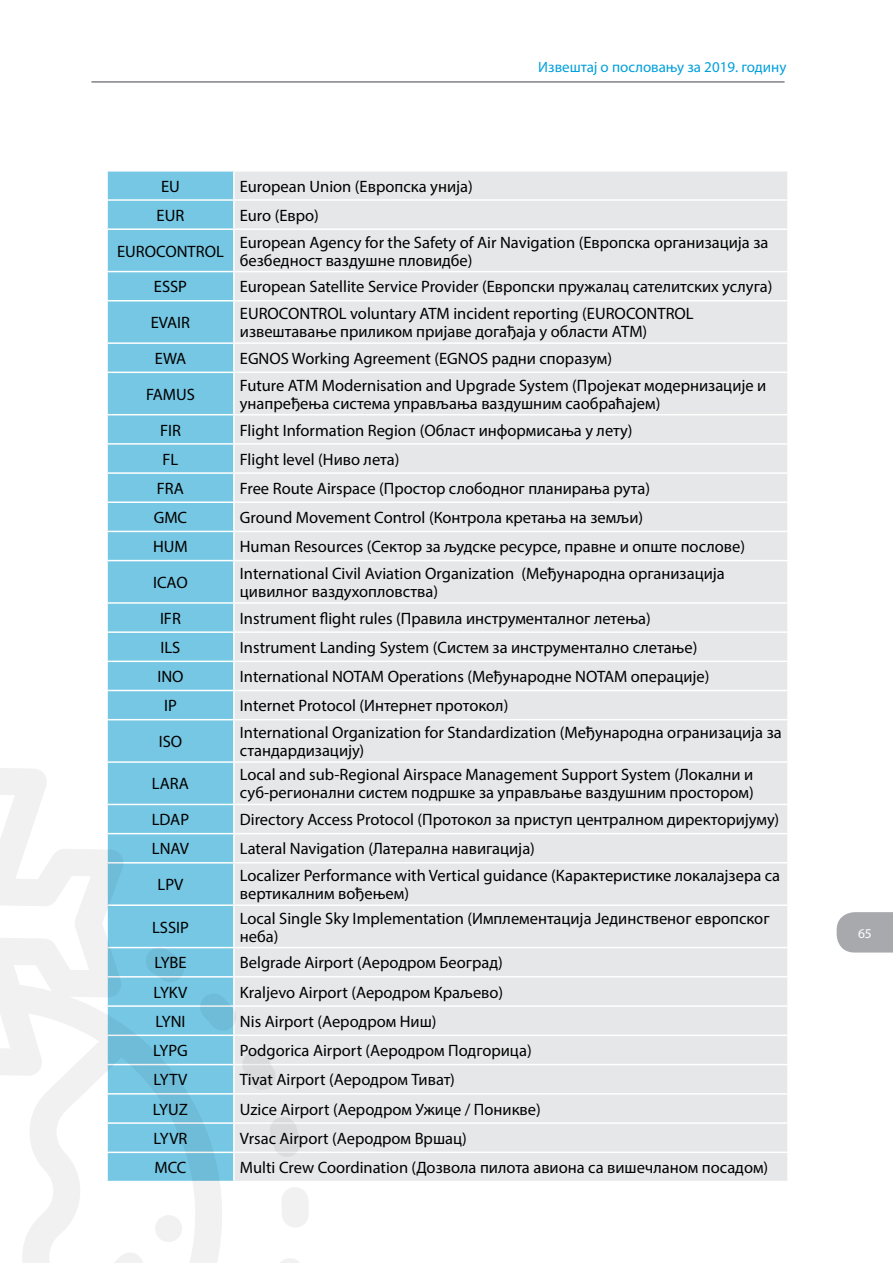
<style>
.page{position:relative;width:893px;height:1263px;background:#fff}
.page>*{position:absolute;margin:0;border:0;box-sizing:border-box;transform-origin:0 0}
.t1{font:16.5px/18px "Myriad Pro";color:#000}
.t2{font:15px "Myriad Pro";color:#00a0dc}
.t3{font:13.5px "Myriad Pro";color:#fff}
</style>
<div class="page">
<div style="left:108px;top:172px;width:125px;height:595px;background:#75c7e3"></div>
<div style="left:235px;top:172px;width:552px;height:1009px;background:#e6e7e8"></div>
<hr style="left:106px;top:199px;width:128px;height:2px;background:#fff">
<hr style="left:234px;top:199px;width:555px;height:2px;background:#fff">
<hr style="left:106px;top:228px;width:128px;height:2px;background:#fff">
<hr style="left:234px;top:228px;width:555px;height:2px;background:#fff">
<hr style="left:106px;top:271px;width:128px;height:1px;background:#fff">
<hr style="left:234px;top:271px;width:555px;height:1px;background:#fff">
<hr style="left:106px;top:300px;width:128px;height:1px;background:#fff">
<hr style="left:234px;top:300px;width:555px;height:1px;background:#fff">
<hr style="left:106px;top:342px;width:128px;height:2px;background:#fff">
<hr style="left:234px;top:342px;width:555px;height:2px;background:#fff">
<hr style="left:106px;top:372px;width:128px;height:1px;background:#fff">
<hr style="left:234px;top:372px;width:555px;height:1px;background:#fff">
<hr style="left:106px;top:414px;width:128px;height:1px;background:#fff">
<hr style="left:234px;top:414px;width:555px;height:1px;background:#fff">
<hr style="left:106px;top:443px;width:128px;height:2px;background:#fff">
<hr style="left:234px;top:443px;width:555px;height:2px;background:#fff">
<hr style="left:106px;top:472px;width:128px;height:2px;background:#fff">
<hr style="left:234px;top:472px;width:555px;height:2px;background:#fff">
<hr style="left:106px;top:501px;width:128px;height:2px;background:#fff">
<hr style="left:234px;top:501px;width:555px;height:2px;background:#fff">
<hr style="left:106px;top:531px;width:128px;height:1px;background:#fff">
<hr style="left:234px;top:531px;width:555px;height:1px;background:#fff">
<hr style="left:106px;top:560px;width:128px;height:1px;background:#fff">
<hr style="left:234px;top:560px;width:555px;height:1px;background:#fff">
<hr style="left:106px;top:602px;width:128px;height:2px;background:#fff">
<hr style="left:234px;top:602px;width:555px;height:2px;background:#fff">
<hr style="left:106px;top:631px;width:128px;height:2px;background:#fff">
<hr style="left:234px;top:631px;width:555px;height:2px;background:#fff">
<hr style="left:106px;top:661px;width:128px;height:1px;background:#fff">
<hr style="left:234px;top:661px;width:555px;height:1px;background:#fff">
<hr style="left:106px;top:690px;width:128px;height:1px;background:#fff">
<hr style="left:234px;top:690px;width:555px;height:1px;background:#fff">
<hr style="left:106px;top:719px;width:128px;height:1px;background:#fff">
<hr style="left:234px;top:719px;width:555px;height:1px;background:#fff">
<hr style="left:106px;top:761px;width:128px;height:2px;background:#fff">
<hr style="left:234px;top:761px;width:555px;height:2px;background:#fff">
<hr style="left:234px;top:804px;width:555px;height:1px;background:#fff">
<hr style="left:234px;top:833px;width:555px;height:1px;background:#fff">
<hr style="left:234px;top:862px;width:555px;height:1px;background:#fff">
<hr style="left:234px;top:904px;width:555px;height:2px;background:#fff">
<hr style="left:234px;top:947px;width:555px;height:1px;background:#fff">
<hr style="left:234px;top:976px;width:555px;height:1px;background:#fff">
<hr style="left:234px;top:1005px;width:555px;height:2px;background:#fff">
<hr style="left:234px;top:1034px;width:555px;height:2px;background:#fff">
<hr style="left:234px;top:1064px;width:555px;height:1px;background:#fff">
<hr style="left:234px;top:1093px;width:555px;height:1px;background:#fff">
<hr style="left:234px;top:1122px;width:555px;height:2px;background:#fff">
<hr style="left:234px;top:1151px;width:555px;height:2px;background:#fff">
<svg style="left:0;top:767px;width:246px;height:496px"></svg>
<svg style="left:282px;top:1187px;width:27px;height:40px"></svg>
<svg style="left:280px;top:1258px;width:20px;height:5px"></svg>
<svg style="left:144px;top:946px;width:42px;height:37px;background:#7bc4dd"></svg>
<svg style="left:199px;top:992px;width:39px;height:40px;background:#84c7de"></svg>
<svg style="left:241px;top:1049px;width:36px;height:43px;background:#dedfe1"></svg>
<svg style="left:269px;top:1115px;width:32px;height:43px"></svg>
<svg style="left:155px;top:1215px;width:27px;height:27px"></svg>
<hr style="left:91px;top:81px;width:693px;height:2px;background:#808285">
<svg style="left:837px;top:912px;width:56px;height:40px;background:#abadb0"></svg>
<p class="t2" style="left:538px;top:58px;width:250px">Извештај о пословању за 2019. годину</p>
<p class="t1" style="left:161px;top:177px;width:20px">ЕU</p>
<p class="t1" style="left:240px;top:177px;width:234px">European Union (Европска унија)</p>
<p class="t1" style="left:157px;top:206px;width:29px">EUR</p>
<p class="t1" style="left:240px;top:206px;width:81px">Euro (Евро)</p>
<p class="t1" style="left:117px;top:242px;width:108px">EUROCONTROL</p>
<p class="t1" style="left:240px;top:233px;width:530px">European Agency for the Safety of Air Navigation (Европска организација за безбедност ваздушне пловидбе)</p>
<p class="t1" style="left:154px;top:278px;width:35px">ESSP</p>
<p class="t1" style="left:240px;top:278px;width:534px">European Satellite Service Provider (Европски пружалац сателитских услуга)</p>
<p class="t1" style="left:151px;top:313px;width:41px">ЕVAIR</p>
<p class="t1" style="left:240px;top:304px;width:455px">EUROCONTROL voluntary ATM incident reporting (EUROCONTROL извештавање приликом пријаве догађаја у области АТМ)</p>
<p class="t1" style="left:155px;top:349px;width:33px">EWA</p>
<p class="t1" style="left:240px;top:349px;width:374px">EGNOS Working Agreement (EGNOS радни споразум)</p>
<p class="t1" style="left:146px;top:385px;width:50px">FAMUS</p>
<p class="t1" style="left:240px;top:376px;width:528px">Future ATM Modernisation and Upgrade System (Пројекат модернизације и унапређења система управљања ваздушним саобраћајем)</p>
<p class="t1" style="left:160px;top:421px;width:22px">FIR</p>
<p class="t1" style="left:240px;top:421px;width:394px">Flight Information Region (Област информисања у лету)</p>
<p class="t1" style="left:163px;top:450px;width:17px">FL</p>
<p class="t1" style="left:240px;top:450px;width:161px">Flight level (Ниво лета)</p>
<p class="t1" style="left:157px;top:479px;width:29px">FRA</p>
<p class="t1" style="left:240px;top:479px;width:412px">Free Route Airspace (Простор слободног планирања рута)</p>
<p class="t1" style="left:154px;top:508px;width:35px">GMC</p>
<p class="t1" style="left:240px;top:508px;width:405px">Ground Movement Control (Контрола кретања на земљи)</p>
<p class="t1" style="left:153px;top:537px;width:36px">HUM</p>
<p class="t1" style="left:240px;top:537px;width:507px">Human Resources (Сектор за људске ресурсе, правне и опште послове)</p>
<p class="t1" style="left:153px;top:573px;width:36px">ICAO</p>
<p class="t1" style="left:240px;top:564px;width:486px">International Civil Aviation Organization (Међународна организација цивилног ваздухопловства)</p>
<p class="t1" style="left:160px;top:609px;width:22px">IFR</p>
<p class="t1" style="left:240px;top:609px;width:412px">Instrument flight rules (Правила инструменталног летења)</p>
<p class="t1" style="left:161px;top:638px;width:21px">ILS</p>
<p class="t1" style="left:240px;top:638px;width:459px">Instrument Landing System (Систем за инструментално слетање)</p>
<p class="t1" style="left:157px;top:667px;width:28px">INO</p>
<p class="t1" style="left:240px;top:667px;width:471px">International NOTAM Operations (Међународне NOTAM операције)</p>
<p class="t1" style="left:164px;top:696px;width:14px">IP</p>
<p class="t1" style="left:240px;top:696px;width:270px">Internet Protocol (Интернет протокол)</p>
<p class="t1" style="left:159px;top:732px;width:25px">ISO</p>
<p class="t1" style="left:240px;top:723px;width:543px">International Organization for Standardization (Међународна огранизација за стандардизацију)</p>
<p class="t1" style="left:152px;top:775px;width:38px">LARA</p>
<p class="t1" style="left:240px;top:766px;width:515px">Local and sub-Regional Airspace Management Support System (Локални и суб-регионални систем подршке за управљање ваздушним простором)</p>
<p class="t1" style="left:152px;top:810px;width:39px">LDAP</p>
<p class="t1" style="left:240px;top:810px;width:541px">Directory Access Protocol (Протокол за приступ централном директоријуму)</p>
<p class="t1" style="left:152px;top:840px;width:39px">LNAV</p>
<p class="t1" style="left:240px;top:840px;width:297px">Lateral Navigation (Латерална навигација)</p>
<p class="t1" style="left:158px;top:875px;width:27px">LPV</p>
<p class="t1" style="left:240px;top:866px;width:542px">Localizer Performance with Vertical guidance (Карактеристике локалајзера са вертикалним вођењем)</p>
<p class="t1" style="left:152px;top:918px;width:38px">LSSIP</p>
<p class="t1" style="left:240px;top:909px;width:531px">Local Single Sky Implementation (Имплементација Јединственог европског неба)</p>
<p class="t1" style="left:154px;top:954px;width:34px">LYBE</p>
<p class="t1" style="left:240px;top:954px;width:265px">Belgrade Airport (Аеродром Београд)</p>
<p class="t1" style="left:154px;top:983px;width:35px">LYKV</p>
<p class="t1" style="left:240px;top:983px;width:265px">Kraljevo Airport (Аеродром Краљево)</p>
<p class="t1" style="left:155px;top:1012px;width:32px">LYNI</p>
<p class="t1" style="left:240px;top:1012px;width:198px">Nis Airport (Аеродром Ниш)</p>
<p class="t1" style="left:153px;top:1041px;width:36px">LYPG</p>
<p class="t1" style="left:240px;top:1041px;width:293px">Podgorica Airport (Аеродром Подгорица)</p>
<p class="t1" style="left:153px;top:1071px;width:35px">LYTV</p>
<p class="t1" style="left:240px;top:1071px;width:217px">Tivat Airport (Аеродром Тиват)</p>
<p class="t1" style="left:153px;top:1100px;width:37px">LYUZ</p>
<p class="t1" style="left:240px;top:1100px;width:302px">Uzice Airport (Аеродром Ужице / Поникве)</p>
<p class="t1" style="left:154px;top:1129px;width:35px">LYVR</p>
<p class="t1" style="left:240px;top:1129px;width:229px">Vrsac Airport (Аеродром Вршац)</p>
<p class="t1" style="left:154px;top:1158px;width:34px">MCC</p>
<p class="t1" style="left:240px;top:1158px;width:530px">Multi Crew Coordination (Дозвола пилота авиона са вишечланом посадом)</p>
<p class="t3" style="left:858px;top:926px;width:15px">65</p>
</div>
